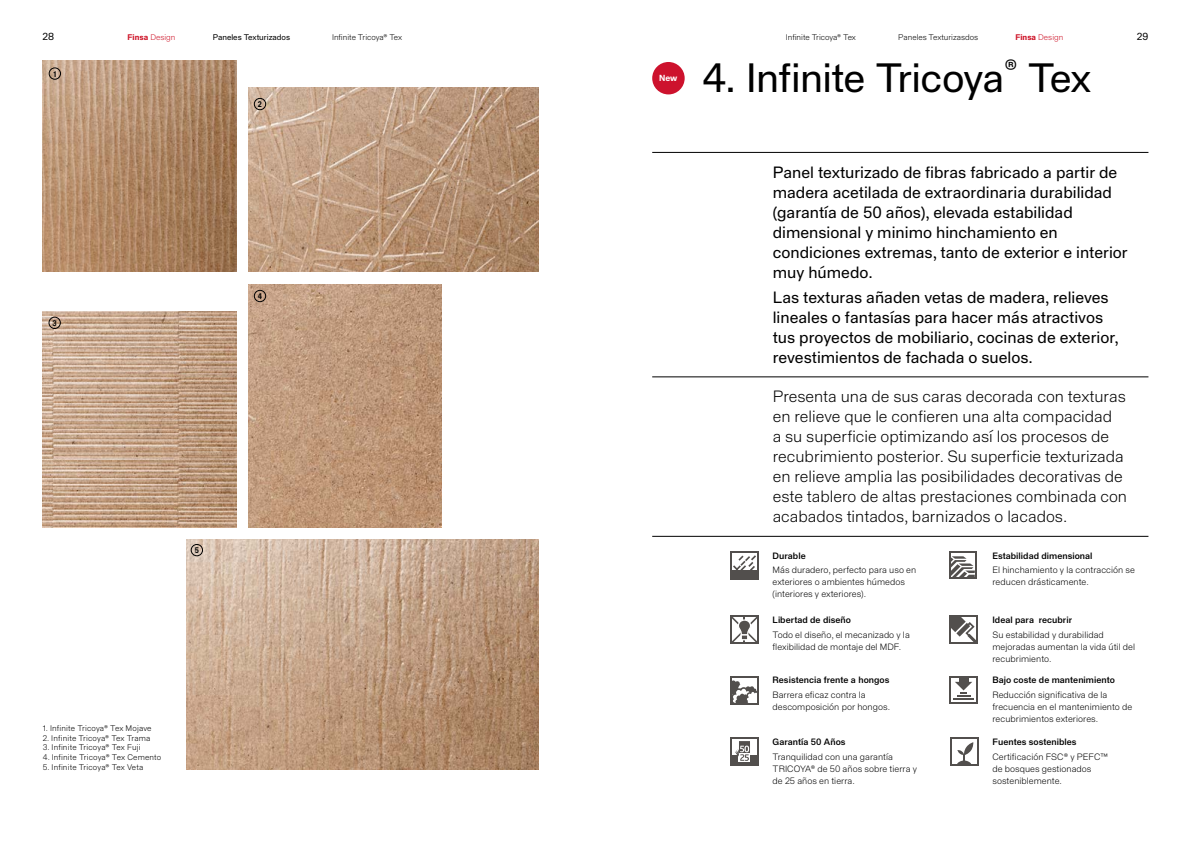
<style>
.page{position:relative;width:1191px;height:842px;background:#fff}
.page>*{position:absolute;margin:0;border:0;box-sizing:border-box;transform-origin:0 0}
.t1{font:40px "Staff Grotesk";letter-spacing:-.02em;color:#000}
.t2{font:16px/20px "Staff Grotesk";color:#000}
.t3{font:300 16px/20px "Staff Grotesk";color:#000}
.t4{font:10px "Staff Grotesk";color:#000}
.t5{font:300 9px/12px "Staff Grotesk";letter-spacing:.005em;color:#000}
.t6{font:500 9px "Staff Grotesk";letter-spacing:.005em;color:#000}
.t7{font:700 8.6px "Staff Grotesk";color:#fff}
.t8{font:300 8px "Staff Grotesk";letter-spacing:.015em;color:#000}
.t9{font:300 8px "Staff Grotesk";color:#ce1428}
.t10{font:8px "Staff Grotesk";color:#000}
.t11{font:700 8px "Staff Grotesk";color:#000;scale:.88 1}
.s1{font-weight:700}
</style>
<div class="page">
<img style="left:43px;top:60px;width:193px;height:212px">
<img style="left:248px;top:87px;width:291px;height:185px">
<img style="left:248px;top:284px;width:194px;height:244px">
<img style="left:43px;top:311px;width:193px;height:217px">
<img style="left:186px;top:540px;width:353px;height:230px">
<div style="left:48px;top:317px;width:13px;height:12px;border:1px solid #000;border-radius:50%"></div>
<div style="left:254px;top:290px;width:12px;height:12px;border:1px solid #000;border-radius:50%"></div>
<div style="left:191px;top:544px;width:12px;height:12px;border:1px solid #000;border-radius:50%"></div>
<div style="left:49px;top:67px;width:12px;height:13px;border:1px solid #000;border-radius:50%"></div>
<div style="left:254px;top:98px;width:12px;height:12px;border:1px solid #000;border-radius:50%"></div>
<hr style="left:652px;top:152px;width:496px;height:1px;background:#000">
<hr style="left:652px;top:377px;width:496px;height:1px;background:#000">
<div style="left:949px;top:616px;width:28px;height:28px;background:#524f4d"></div>
<svg style="left:951px;top:617px;width:25px;height:25px"></svg>
<svg style="left:949px;top:676px;width:28px;height:28px"></svg>
<svg style="left:951px;top:678px;width:24px;height:24px"></svg>
<div style="left:959px;top:677px;width:9px;height:6px;background:#524f4d"></div>
<svg style="left:953px;top:682px;width:20px;height:17px"></svg>
<div style="left:730px;top:552px;width:28px;height:28px;background:#524f4d"></div>
<div style="left:732px;top:553px;width:24px;height:16px;background:#fff"></div>
<svg style="left:733px;top:555px;width:23px;height:15px"></svg>
<div style="left:730px;top:616px;width:28px;height:28px;background:#524f4d"></div>
<svg style="left:732px;top:617px;width:25px;height:25px"></svg>
<svg style="left:730px;top:738px;width:28px;height:28px"></svg>
<div style="left:732px;top:740px;width:24px;height:24px;background:#fff"></div>
<div style="left:731px;top:755px;width:27px;height:9px;background:#524f4d"></div>
<svg style="left:735px;top:741px;width:15px;height:21px"></svg>
<svg style="left:949px;top:552px;width:27px;height:27px"></svg>
<div style="left:951px;top:553px;width:23px;height:24px;background:#fff"></div>
<svg style="left:950px;top:556px;width:25px;height:22px"></svg>
<svg style="left:730px;top:676px;width:28px;height:28px"></svg>
<div style="left:732px;top:678px;width:24px;height:24px;background:#fff"></div>
<svg style="left:732px;top:680px;width:24px;height:22px"></svg>
<svg style="left:950px;top:738px;width:28px;height:28px"></svg>
<div style="left:952px;top:740px;width:24px;height:24px;background:#fff"></div>
<svg style="left:957px;top:742px;width:16px;height:23px"></svg>
<hr style="left:652px;top:536px;width:496px;height:1px;background:#000">
<div style="left:652px;top:62px;width:32px;height:32px;background:#cd122d;border-radius:50%"></div>
<p class="t4" style="left:43px;top:30px;width:13px">28</p>
<p class="t9" style="left:128px;top:32px;width:49px"><span class="s1">Finsa</span> Design</p>
<p class="t10" style="left:213px;top:32px;width:79px">Paneles Texturizados</p>
<p class="t8" style="left:898px;top:32px;width:82px">Paneles Texturizasdos</p>
<p class="t9" style="left:1015px;top:32px;width:49px"><span class="s1">Finsa</span> Design</p>
<p class="t4" style="left:1136px;top:30px;width:13px">29</p>
<p class="t8" style="left:332px;top:32px;width:72px">Infinite Tricoya® Tex</p>
<p class="t8" style="left:786px;top:32px;width:72px">Infinite Tricoya® Tex</p>
<h1 class="t1" style="left:702px;top:53px;width:391px">4. Infinite Tricoya<sup>®</sup> Tex</h1>
<p class="t11" style="left:53px;top:69px;width:5px">1</p>
<p class="t7" style="left:659px;top:73px;width:20px">New</p>
<p class="t11" style="left:258px;top:99px;width:6px">2</p>
<p class="t11" style="left:53px;top:318px;width:6px">3</p>
<p class="t11" style="left:258px;top:291px;width:6px">4</p>
<p class="t11" style="left:195px;top:545px;width:6px">5</p>
<p class="t8" style="left:43px;top:723px;width:110px">1. Infinite Tricoya® Tex Mojave</p>
<p class="t8" style="left:43px;top:733px;width:109px">2. Infinite Tricoya® Tex Trama</p>
<p class="t8" style="left:43px;top:743px;width:99px">3. Infinite Tricoya® Tex Fuji</p>
<p class="t8" style="left:43px;top:752px;width:120px">4. Infinite Tricoya® Tex Cemento</p>
<p class="t8" style="left:43px;top:762px;width:102px">5. Infinite Tricoya® Tex Veta</p>
<p class="t2" style="left:772px;top:162px;width:356px">Panel texturizado de fibras fabricado a partir de madera acetilada de extraordinaria durabilidad (garantía de 50 años), elevada estabilidad dimensional y minimo hinchamiento en condiciones extremas, tanto de exterior e interior muy húmedo.</p>
<h2 class="t2" style="left:772px;top:288px;width:347px">Las texturas añaden vetas de madera, relieves lineales o fantasías para hacer más atractivos tus proyectos de mobiliario, cocinas de exterior, revestimientos de fachada o suelos.</h2>
<p class="t3" style="left:772px;top:386px;width:356px">Presenta una de sus caras decorada con texturas en relieve que le confieren una alta compacidad<br>a su superficie optimizando así los procesos de recubrimiento posterior. Su superficie texturizada en relieve amplia las posibilidades decorativas de este tablero de altas prestaciones combinada con acabados tintados, barnizados o lacados.</p>
<p class="t6" style="left:772px;top:550px;width:35px">Durable</p>
<p class="t5" style="left:772px;top:564px;width:145px">Más duradero, perfecto para uso en exteriores o ambientes húmedos (interiores y exteriores).</p>
<p class="t6" style="left:992px;top:550px;width:102px">Estabilidad dimensional</p>
<p class="t5" style="left:992px;top:564px;width:144px">El hinchamiento y la contracción se reducen drásticamente.</p>
<p class="t6" style="left:992px;top:614px;width:81px">Ideal para recubrir</p>
<p class="t5" style="left:992px;top:628px;width:144px">Su estabilidad y durabilidad mejoradas aumentan la vida útil del recubrimiento.</p>
<p class="t6" style="left:992px;top:674px;width:124px">Bajo coste de mantenimiento</p>
<p class="t5" style="left:992px;top:689px;width:141px">Reducción significativa de la frecuencia en el mantenimiento de recubrimientos exteriores.</p>
<p class="t6" style="left:992px;top:736px;width:86px">Fuentes sostenibles</p>
<p class="t5" style="left:992px;top:750px;width:117px">Certificación FSC® y PEFC™ de bosques gestionados sosteniblemente.</p>
<p class="t6" style="left:772px;top:614px;width:80px">Libertad de diseño</p>
<p class="t5" style="left:772px;top:628px;width:139px">Todo el diseño, el mecanizado y la flexibilidad de montaje del MDF.</p>
<p class="t6" style="left:772px;top:674px;width:118px">Resistencia frente a hongos</p>
<p class="t5" style="left:772px;top:689px;width:119px">Barrera eficaz contra la descomposición por hongos.</p>
<p class="t6" style="left:772px;top:736px;width:74px">Garantía 50 Años</p>
<p class="t5" style="left:772px;top:750px;width:146px">Tranquilidad con una garantía<br>TRICOYA® de 50 años sobre tierra y de 25 años en tierra.</p>
</div>
